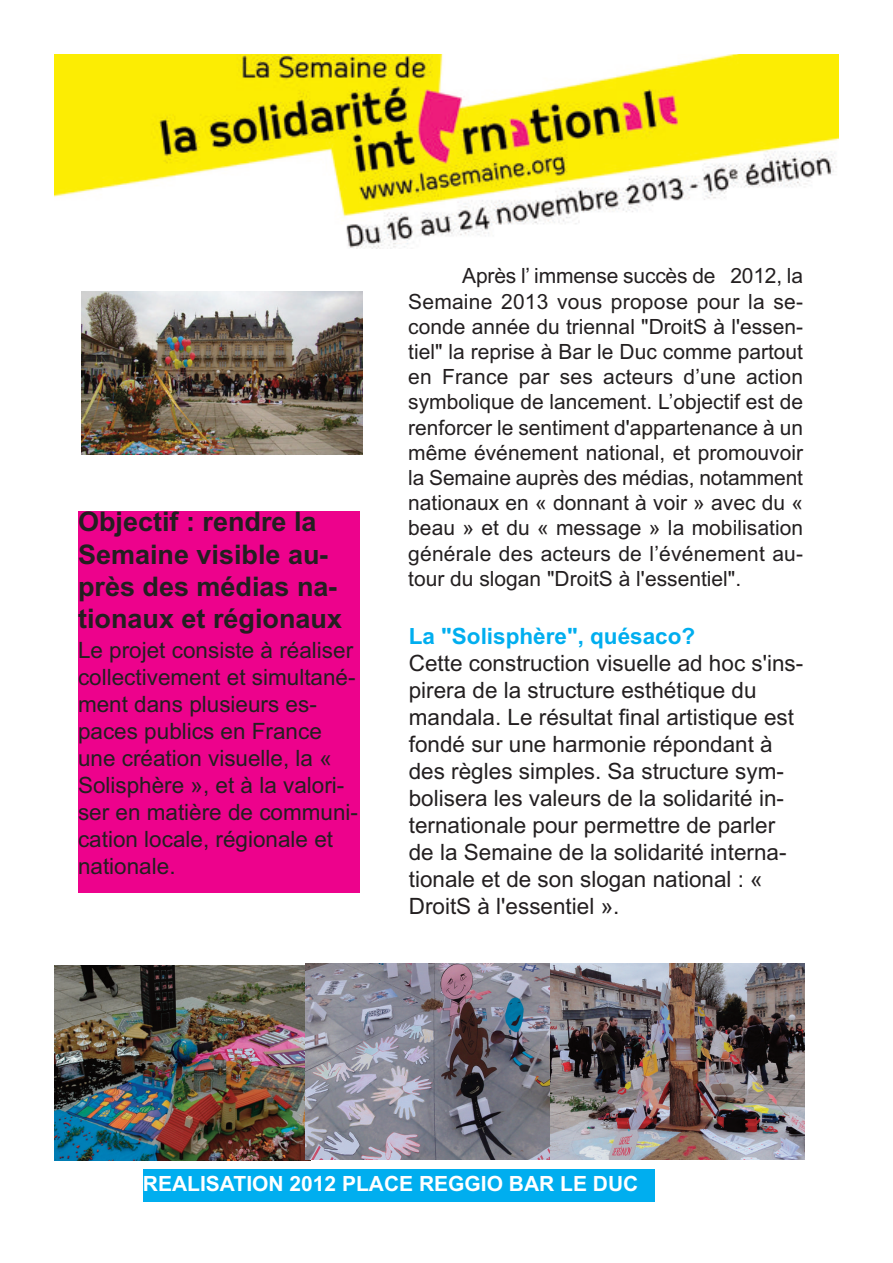
<style>
.page{position:relative;width:893px;height:1263px;background:#fff}
.page>*{position:absolute;margin:0;border:0;box-sizing:border-box;transform-origin:0 0}
.t1{font:700 27px/32.4px "Arial";color:#231f20}
.t2{font:22.5px/27px "Arial";color:#231f20}
.t3{font:700 22.5px "Arial";color:#00aeef}
.t4{font:21px/25.2px "Arial";color:#231f20;text-align:justify}
.t5{font:700 21px "Arial";color:#fff}
</style>
<div class="page">
<img style="left:54px;top:54px;width:785px;height:194px">
<img style="left:81px;top:291px;width:282px;height:163px">
<div style="left:78px;top:512px;width:281px;height:381px;background:#ed028c"></div>
<img style="left:54px;top:965px;width:256px;height:196px">
<img style="left:305px;top:964px;width:246px;height:195px">
<img style="left:551px;top:964px;width:254px;height:195px">
<div style="left:143px;top:1169px;width:512px;height:32px;background:#00aeef"></div>
<p class="t1" style="left:78px;top:506px;width:266px">Objectif : rendre la<br>Semaine visible au&shy;près des médias na&shy;tionaux et régionaux</p>
<p class="t2" style="left:78px;top:636px;width:282px">Le projet consiste à réaliser collectivement et simultané&shy;ment dans plusieurs es&shy;paces publics en France une création visuelle, la «<br>Solisphère », et à la valori&shy;ser en matière de communi&shy;cation locale, régionale et nationale.</p>
<p class="t4" style="left:408px;top:263px;width:396px;text-indent:54px">Après l’ immense succès de 2012, la Semaine 2013 vous propose pour la se&shy;conde année du triennal "DroitS à l'essen&shy;tiel" la reprise à Bar le Duc comme partout en France par ses acteurs d’une action symbolique de lancement. L’objectif est de renforcer le sentiment d'appartenance à un même événement national, et promouvoir la Semaine auprès des médias, notamment nationaux en « donnant à voir » avec du « beau » et du « message » la mobilisation générale des acteurs de l’événement au&shy;tour du slogan "DroitS à l'essentiel".</p>
<p class="t3" style="left:409px;top:621px;width:288px">La "Solisphère", quésaco?</p>
<p class="t2" style="left:409px;top:650px;width:396px">Cette construction visuelle ad hoc s'ins&shy;pirera de la structure esthétique du mandala. Le résultat final artistique est fondé sur une harmonie répondant à des règles simples. Sa structure sym&shy;bolisera les valeurs de la solidarité in&shy;ternationale pour permettre de parler de la Semaine de la solidarité interna&shy;tionale et de son slogan national : « DroitS à l'essentiel ».</p>
<p class="t5" style="left:143px;top:1169px;width:497px">REALISATION 2012 PLACE REGGIO BAR LE DUC</p>
</div>
